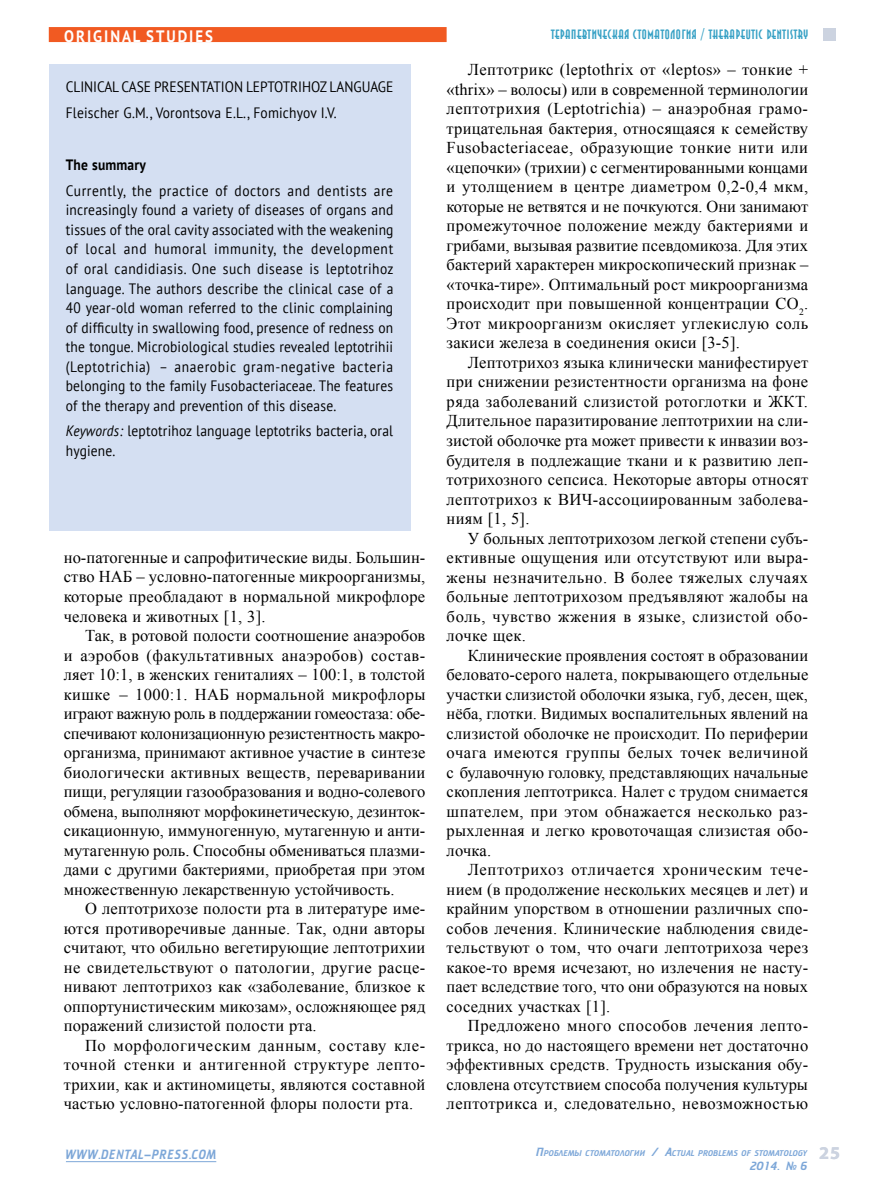
<style>
.page{position:relative;width:872px;height:1204px;background:#fff}
.page>*{position:absolute;margin:0;border:0;box-sizing:border-box;transform-origin:0 0}
.t1{font:700 18px "Myriad Pro";color:#ccd3e0}
.t2{font:16.5px/19.5px "Times New Roman";letter-spacing:.015em;color:#000;text-align:justify}
.t3{font:700 16.5px "PT Sans";letter-spacing:.13em;color:#fff;scale:.9 1}
.t4{font:15px/19.5px "PT Sans";letter-spacing:.015em;color:#000;text-align:justify;scale:.9 1}
.t5{font:15px/25.8px "PT Sans";letter-spacing:-.005em;color:#000;scale:.9 1}
.t6{font:700 15px "PT Sans";letter-spacing:.015em;color:#000;scale:.9 1}
.t7{font:700 13.5px "Anna C";letter-spacing:.05em;color:#37a1c5}
.t8{font:13.5px "Cricket";letter-spacing:.05em;color:#7da7d8;scale:.9 1}
.t9{font:12px "Cricket";color:#7da7d8}
.t10{font:8.4px "Cricket";letter-spacing:.005em;color:#7da7d8}
.s1{font-style:italic}
.s2{font-size:12px}
</style>
<div class="page">
<hr style="left:66px;top:1161px;width:150px;height:1px;background:#7da7d8">
<div style="left:49px;top:27px;width:397px;height:15px;background:#f15a22"></div>
<div style="left:823px;top:28px;width:13px;height:12px;background:#ccd3e0"></div>
<div style="left:49px;top:64px;width:361px;height:466px;background:#d4dff2"></div>
<p class="t3" style="left:64px;top:25px;width:167px">Original studies</p>
<p class="t5" style="left:66px;top:74px;width:365px">CLINICAL CASE PRESENTATION LEPTOTRIHOZ LANGUAGE<br>Fleischer G.M., Vorontsova E.L., Fomichyov I.V.</p>
<p class="t6" style="left:66px;top:155px;width:90px">The summary</p>
<p class="t4" style="left:66px;top:180px;width:366px">Currently, the practice of doctors and dentists are increasingly found a variety of diseases of organs and tissues of the oral cavity associated with the weakening of local and humoral immunity, the development of oral candidiasis. One such disease is leptotrihoz language. The authors describe the clinical case of a 40 year-old woman referred to the clinic complaining of difficulty in swallowing food, presence of redness on the tongue. Microbiological studies revealed leptotrihii (Leptotrichia) – anaerobic gram-negative bacteria belonging to the family Fusobacteriaceae. The features of the therapy and prevention of this disease.</p>
<p class="t4" style="left:66px;top:421px;width:365px"><span class="s1">Keywords:</span> leptotrihoz language leptotriks bacteria, oral hygiene.</p>
<p class="t2" style="left:64px;top:547px;width:363px">но-патогенные и сапрофитические виды. Большин&shy;ство НАБ – условно-патогенные микроорганизмы, которые преобладают в нормальной микрофлоре человека и животных [1, 3].</p>
<p class="t2" style="left:64px;top:625px;width:363px;text-indent:21px">Так, в ротовой полости соотношение анаэробов и аэробов (факультативных анаэробов) состав&shy;ляет 10:1, в женских гениталиях – 100:1, в толстой кишке – 1000:1. НАБ нормальной микрофлоры играют важную роль в поддержании гомеостаза: обе&shy;спечивают колонизационную резистентность макро&shy;организма, принимают активное участие в синтезе биологически активных веществ, переваривании пищи, регуляции газообразования и водно-солевого обмена, выполняют морфокинетическую, дезинток&shy;сикационную, иммуногенную, мутагенную и анти&shy;мутагенную роль. Способны обмениваться плазми&shy;дами с другими бактериями, приобретая при этом множественную лекарственную устойчивость.</p>
<p class="t2" style="left:64px;top:898px;width:363px;text-indent:21px">О лептотрихозе полости рта в литературе име&shy;ются противоречивые данные. Так, одни авторы считают, что обильно вегетирующие лептотрихии не свидетельствуют о патологии, другие расце&shy;нивают лептотрихоз как «заболевание, близкое к оппортунистическим микозам», осложняющее ряд поражений слизистой полости рта.</p>
<p class="t2" style="left:64px;top:1035px;width:363px;text-indent:21px">По морфологическим данным, составу кле&shy;точной стенки и антигенной структуре лепто&shy;трихии, как и актиномицеты, являются составной частью условно-патогенной флоры полости рта.</p>
<p class="t8" style="left:66px;top:1147px;width:169px">WWW.DENTAL-PRESS.COM</p>
<p class="t7" style="left:551px;top:27px;width:259px">ТЕРАПЕВТИЧЕСКАЯ СТОМАТОЛОГИЯ / THERAPEUTIC DENTISTRY</p>
<p class="t2" style="left:446px;top:60px;width:363px;text-indent:21px">Лептотрикс (leptothrix от «leptos» – тонкие + «thrix» – волосы) или в современной терминологии лептотрихия (Leptotrichia) – анаэробная грамо&shy;трицательная бактерия, относящаяся к семейству Fusobacteriaceae, образующие тонкие нити или «цепочки» (трихии) с сегментированными концами и утолщением в центре диаметром 0,2-0,4 мкм, которые не ветвятся и не почкуются. Они занимают промежуточное положение между бактериями и грибами, вызывая развитие псевдомикоза. Для этих бактерий характерен микроскопический признак – «точка-тире». Оптимальный рост микроорганизма происходит при повышенной концентрации СО<sub>2</sub>.<br>Этот микроорганизм окисляет углекислую соль закиси железа в соединения окиси [3-5].</p>
<p class="t2" style="left:446px;top:352px;width:363px;text-indent:21px">Лептотрихоз языка клинически манифестирует при снижении резистентности организма на фоне ряда заболеваний слизистой ротоглотки и ЖКТ.<br>Длительное паразитирование лептотрихии на сли&shy;зистой оболочке рта может привести к инвазии воз&shy;будителя в подлежащие ткани и к развитию леп&shy;тотрихозного сепсиса. Некоторые авторы относят лептотрихоз к ВИЧ-ассоциированным заболева&shy;ниям [1, 5].</p>
<p class="t2" style="left:446px;top:528px;width:363px;text-indent:21px">У больных лептотрихозом легкой степени субъ&shy;ективные ощущения или отсутствуют или выра&shy;жены незначительно. В более тяжелых случаях больные лептотрихозом предъявляют жалобы на боль, чувство жжения в языке, слизистой обо&shy;лочке щек.</p>
<p class="t2" style="left:446px;top:645px;width:363px;text-indent:21px">Клинические проявления состоят в образовании беловато-серого налета, покрывающего отдельные участки слизистой оболочки языка, губ, десен, щек, нёба, глотки. Видимых воспалительных явлений на слизистой оболочке не происходит. По периферии очага имеются группы белых точек величиной с булавочную головку, представляющих начальные скопления лептотрикса. Налет с трудом снимается шпателем, при этом обнажается несколько раз&shy;рыхленная и легко кровоточащая слизистая обо&shy;лочка.</p>
<p class="t2" style="left:446px;top:859px;width:363px;text-indent:21px">Лептотрихоз отличается хроническим тече&shy;нием (в продолжение нескольких месяцев и лет) и крайним упорством в отношении различных спо&shy;собов лечения. Клинические наблюдения свиде&shy;тельствуют о том, что очаги лептотрихоза через какое-то время исчезают, но излечения не насту&shy;пает вследствие того, что они образуются на новых соседних участках [1].</p>
<p class="t2" style="left:446px;top:1015px;width:363px;text-indent:21px">Предложено много способов лечения лепто&shy;трикса, но до настоящего времени нет достаточно эффективных средств. Трудность изыскания обу&shy;словлена отсутствием способа получения культуры лептотрикса и, следовательно, невозможностью</p>
<p class="t10" style="left:536px;top:1148px;width:273px"><span class="s2">П</span>РОБЛЕМЫ СТОМАТОЛОГИИ <span class="s2">/ A</span>CTUAL PROBLEMS OF STOMATOLOGY</p>
<p class="t9" style="left:750px;top:1159px;width:59px">2014. № 6</p>
<p class="t1" style="left:819px;top:1141px;width:22px">25</p>
</div>
